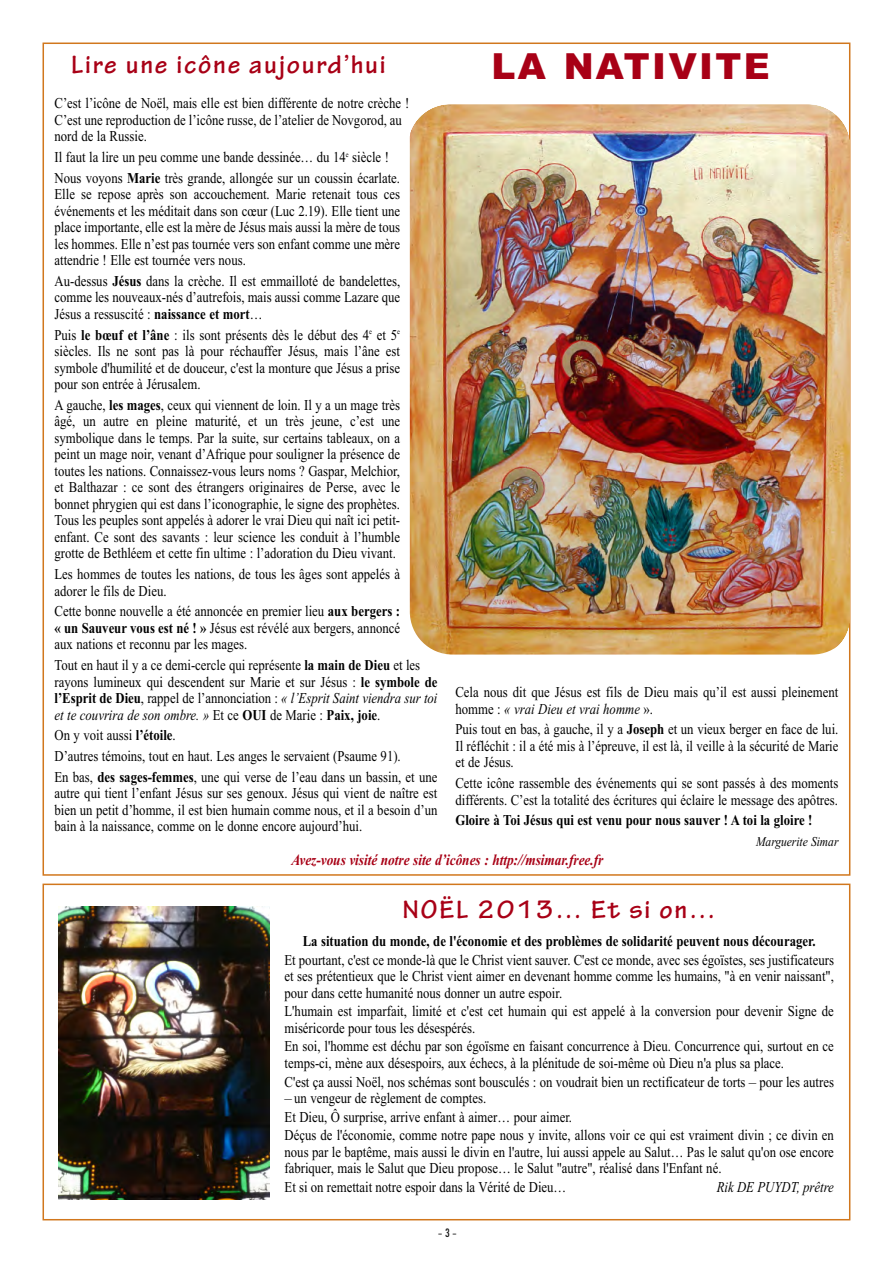
<style>
.page{position:relative;width:893px;height:1263px;background:#fff}
.page>*{position:absolute;margin:0;border:0;box-sizing:border-box;transform-origin:0 0}
.t1{font:900 36px "Arial";letter-spacing:.065em;color:#a80016}
.t2{font:700 27px "Tekton Pro";letter-spacing:.065em;color:#a80016}
.t3{font:italic 700 15.75px "Times New Roman";letter-spacing:-.005em;color:#a80016;scale:.85 1}
.t4{font:15px/16.5px "Times New Roman";color:#000;scale:.85 1}
.t5{font:15px/18.6px "Times New Roman";color:#000;scale:.5 1}
.t6{font:700 15px "Times New Roman";color:#000;scale:.85 1}
.t7{font:italic 15px "Times New Roman";color:#000;scale:.85 1}
.t8{font:italic 13.5px "Times New Roman";color:#000;scale:.85 1}
.t9{font:500 condensed 11.25px "Futura";color:#1a1a1a}
.s1{font-weight:700}
.s2{font-style:italic}
</style>
<div class="page">
<div style="left:43px;top:883px;width:807px;height:337px;border:2px solid #d1771d"></div>
<img style="left:410px;top:104px;width:440px;height:550px">
<img style="left:58px;top:907px;width:211px;height:293px">
<h2 class="t2" style="left:71px;top:55px;width:316px">Lire une icône aujourd’hui</h2>
<h1 class="t1" style="left:491px;top:46px;width:280px">LA NATIVITE</h1>
<p class="t4" style="left:55px;top:95px;width:419px">C’est l’icône de Noël, mais elle est bien différente de notre crèche !<br>C’est une reproduction de l’icône russe, de l’atelier de Novgorod, au nord de la Russie.</p>
<p class="t4" style="left:55px;top:146px;width:408px;line-height:20.7px">Il faut la lire un peu comme une bande dessinée… du 14<sup>e</sup> siècle !<br>Nous voyons <span class="s1">Marie</span> très grande, allongée sur un coussin écarlate.</p>
<p class="t4" style="left:55px;top:186px;width:408px;text-align:justify">Elle se repose après son accouchement. Marie retenait tous ces événements et les méditait dans son cœur (Luc 2.19). Elle tient une place importante, elle est la mère de Jésus mais aussi la mère de tous les hommes. Elle n’est pas tournée vers son enfant comme une mère attendrie ! Elle est tournée vers nous.</p>
<p class="t4" style="left:55px;top:272px;width:408px;text-align:justify">Au-dessus <span class="s1">Jésus</span> dans la crèche. Il est emmailloté de bandelettes, comme les nouveaux-nés d’autrefois, mais aussi comme Lazare que Jésus a ressuscité : <span class="s1">naissance et mort</span>…</p>
<p class="t4" style="left:55px;top:326px;width:408px;text-align:justify">Puis <span class="s1">le bœuf et l’âne</span> : ils sont présents dès le début des 4<sup>e</sup> et 5<sup>e </sup>siècles. Ils ne sont pas là pour réchauffer Jésus, mais l’âne est symbole d'humilité et de douceur, c'est la monture que Jésus a prise pour son entrée à Jérusalem.</p>
<p class="t4" style="left:55px;top:396px;width:408px;text-align:justify">A gauche, <span class="s1">les mages</span>, ceux qui viennent de loin. Il y a un mage très âgé, un autre en pleine maturité, et un très jeune, c’est une symbolique dans le temps. Par la suite, sur certains tableaux, on a peint un mage noir, venant d’Afrique pour souligner la présence de toutes les nations. Connaissez-vous leurs noms ? Gaspar, Melchior, et Balthazar : ce sont des étrangers originaires de Perse, avec le bonnet phrygien qui est dans l’iconographie, le signe des prophètes.<br>Tous les peuples sont appelés à adorer le vrai Dieu qui naît ici petit&shy;enfant. Ce sont des savants : leur science les conduit à l’humble grotte de Bethléem et cette fin ultime : l’adoration du Dieu vivant.</p>
<p class="t4" style="left:55px;top:566px;width:408px">Les hommes de toutes les nations, de tous les âges sont appelés à adorer le fils de Dieu.</p>
<p class="t4" style="left:55px;top:603px;width:408px;text-align:justify">Cette bonne nouvelle a été annoncée en premier lieu <span class="s1">aux bergers : « un Sauveur vous est né ! »</span> Jésus est révélé aux bergers, annoncé aux nations et reconnu par les mages.</p>
<p class="t4" style="left:55px;top:657px;width:452px">Tout en haut il y a ce demi-cercle qui représente <span class="s1">la main de Dieu</span> et les rayons lumineux qui descendent sur Marie et sur Jésus : <span class="s1">le symbole de l’Esprit de Dieu</span>, rappel de l’annonciation : <span class="s2">« l’Esprit Saint viendra sur toi et te couvrira de son ombre. »</span> Et ce <span class="s1">OUI</span> de Marie : <span class="s1">Paix, joie</span>.</p>
<p class="t4" style="left:54px;top:725px;width:452px;line-height:20.7px">On y voit aussi <span class="s1">l’étoile</span>.<br>D’autres témoins, tout en haut. Les anges le servaient (Psaume 91).<br>En bas, <span class="s1">des sages-femmes</span>, une qui verse de l’eau dans un bassin, et une</p>
<p class="t4" style="left:54px;top:785px;width:452px;text-align:justify">autre qui tient l’enfant Jésus sur ses genoux. Jésus qui vient de naître est bien un petit d’homme, il est bien humain comme nous, et il a besoin d’un bain à la naissance, comme on le donne encore aujourd’hui.</p>
<p class="t4" style="left:455px;top:684px;width:452px">Cela nous dit que Jésus est fils de Dieu mais qu’il est aussi pleinement homme : <span class="s2">« vrai Dieu et vrai homme</span> ».</p>
<p class="t4" style="left:455px;top:721px;width:452px;text-align:justify">Puis tout en bas, à gauche, il y a <span class="s1">Joseph</span> et un vieux berger en face de lui.<br>Il réfléchit : il a été mis à l’épreuve, il est là, il veille à la sécurité de Marie et de Jésus.</p>
<p class="t4" style="left:455px;top:775px;width:452px">Cette icône rassemble des événements qui se sont passés à des moments différents. C’est la totalité des écritures qui éclaire le message des apôtres.</p>
<p class="t6" style="left:455px;top:811px;width:421px">Gloire à Toi Jésus qui est venu pour nous sauver ! A toi la gloire !</p>
<p class="t8" style="left:756px;top:833px;width:98px">Marguerite Simar</p>
<p class="t3" style="left:292px;top:850px;width:368px">Avez-vous visité notre site d’icônes : http://msimar.free.fr</p>
<h2 class="t2" style="left:403px;top:900px;width:315px">NOËL 2013… Et si on…</h2>
<p class="t6" style="left:303px;top:932px;width:605px">La situation du monde, de l'économie et des problèmes de solidarité peuvent nous décourager.</p>
<p class="t4" style="left:285px;top:951px;width:648px;text-align:justify">Et pourtant, c'est ce monde-là que le Christ vient sauver. C'est ce monde, avec ses égoïstes, ses justificateurs et ses prétentieux que le Christ vient aimer en devenant homme comme les humains, "à en venir naissant", pour dans cette humanité nous donner un autre espoir.</p>
<p class="t4" style="left:285px;top:1003px;width:648px">L'humain est imparfait, limité et c'est cet humain qui est appelé à la conversion pour devenir Signe de miséricorde pour tous les désespérés.</p>
<p class="t4" style="left:285px;top:1038px;width:648px">En soi, l'homme est déchu par son égoïsme en faisant concurrence à Dieu. Concurrence qui, surtout en ce temps-ci, mène aux désespoirs, aux échecs, à la plénitude de soi-même où Dieu n'a plus sa place.</p>
<p class="t4" style="left:285px;top:1073px;width:648px">C'est ça aussi Noël, nos schémas sont bousculés : on voudrait bien un rectificateur de torts — pour les autres</p>
<p class="t5" style="left:285px;top:1088px;width:1100px">— un vengeur de règlement de comptes.<br>Et Dieu, Ô surprise, arrive enfant à aimer… pour aimer.<br>Déçus de l'économie, comme notre pape nous y invite, allons voir ce qui est vraiment divin ; ce divin en</p>
<p class="t4" style="left:285px;top:1143px;width:648px">nous par le baptême, mais aussi le divin en l'autre, lui aussi appele au Salut… Pas le salut qu'on ose encore fabriquer, mais le Salut que Dieu propose… le Salut "autre", réalisé dans l'Enfant né.</p>
<p class="t4" style="left:285px;top:1178px;width:333px">Et si on remettait notre espoir dans la Vérité de Dieu…</p>
<p class="t7" style="left:717px;top:1178px;width:139px">Rik DE PUYDT, prêtre</p>
<p class="t9" style="left:438px;top:1226px;width:21px">– 3 –</p>
</div>
